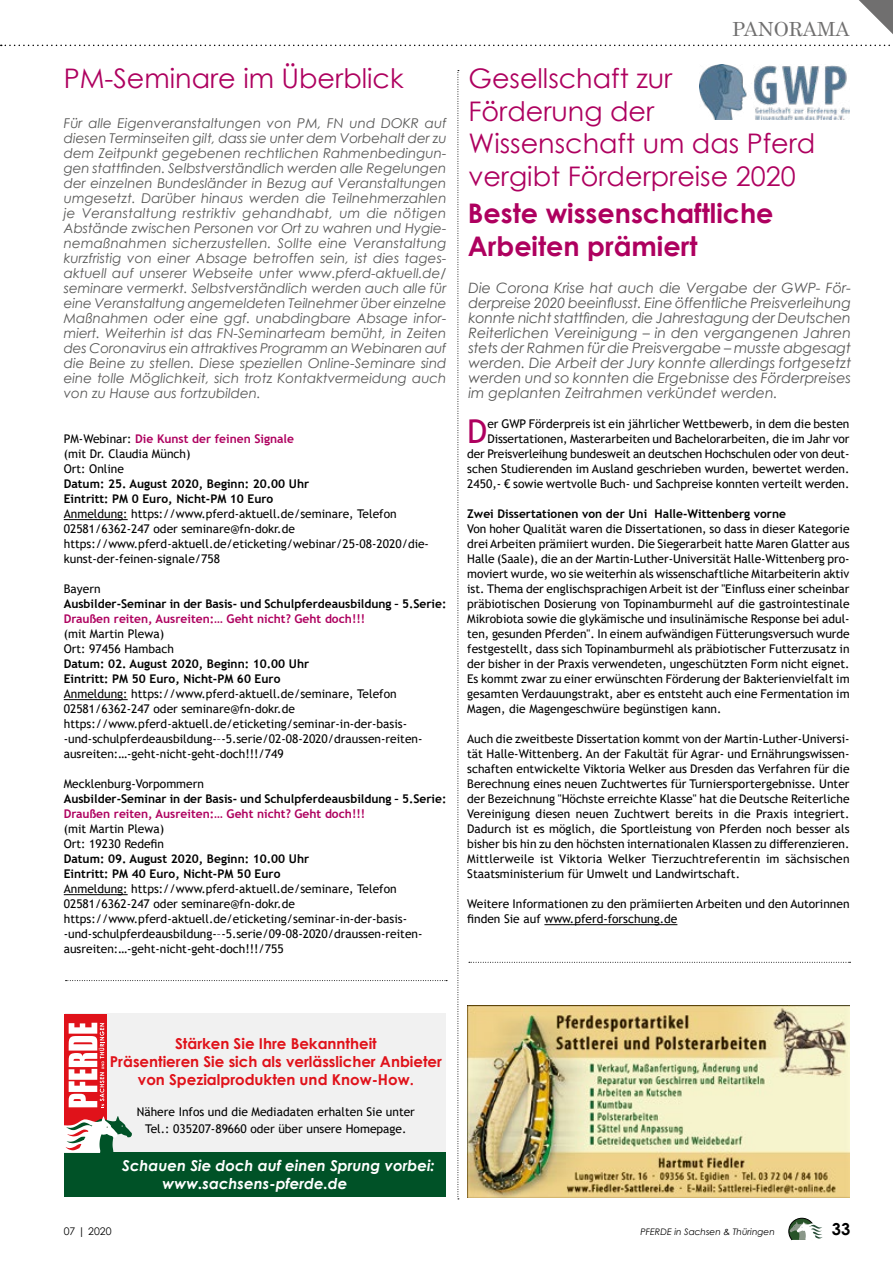
<style>
.page{position:relative;width:893px;height:1263px;background:#fff}
.page>*{position:absolute;margin:0;border:0;box-sizing:border-box;transform-origin:0 0}
.t1{font:33px "Trebuchet MS";color:#ae005f}
.t2{font:27px/32.4px "Century Gothic";color:#ae005f}
.t3{font:700 27px/32.4px "Century Gothic";color:#ae005f}
.t4{font:19.5px "Century";color:#706f6f}
.t5{font:700 16.5px "Century Gothic";color:#000}
.t6{font:700 15px/18px "Century Gothic";color:#e0121a;text-align:center}
.t7{font:italic 700 15px/18px "Century Gothic";color:#fff}
.t8{font:italic 14.25px/15px "Century Gothic";color:#575756;text-align:justify}
.t9{font:italic 13.5px/15px "Century Gothic";color:#575756;text-align:justify}
.t10{font:12px/15px "Trebuchet MS";color:#000}
.t11{font:700 12px/15px "Trebuchet MS";color:#000}
.t12{font:700 12px "Trebuchet MS";color:#ae005f}
.t13{font:10.5px "Century Gothic";color:#000}
.t14{font:italic 9px "Century Gothic";color:#000}
.s1{font-weight:700;color:#ae005f}
</style>
<div class="page">
<svg style="left:1px;top:0;width:892px;height:47px"></svg>
<svg style="left:788px;top:1217px;width:35px;height:24px"></svg>
<hr style="left:64px;top:519px;width:64px;height:1px;background:#000">
<hr style="left:64px;top:699px;width:64px;height:1px;background:#000">
<hr style="left:64px;top:894px;width:64px;height:1px;background:#000">
<svg style="left:458px;top:70px;width:1px;height:1129px"></svg>
<hr style="left:544px;top:924px;width:133px;height:1px;background:#000">
<svg style="left:469px;top:962px;width:381px;height:1px"></svg>
<img style="left:467px;top:1006px;width:383px;height:191px">
<img style="left:700px;top:64px;width:150px;height:56px">
<svg style="left:66px;top:980px;width:381px;height:1px"></svg>
<div style="left:65px;top:1013px;width:381px;height:141px;background:#f1f1f1"></div>
<div style="left:64px;top:1013px;width:42px;height:149px;background:#e0121a"></div>
<div style="left:64px;top:1153px;width:382px;height:44px;background:#005227"></div>
<svg style="left:69px;top:1023px;width:35px;height:85px"></svg>
<svg style="left:64px;top:1116px;width:68px;height:37px"></svg>
<h2 class="t2" style="left:64px;top:62px;width:341px">PM-Seminare im Überblick</h2>
<p class="t9" style="left:64px;top:115px;width:384px">Für alle Eigenveranstaltungen von PM, FN und DOKR auf diesen Terminseiten gilt, dass sie unter dem Vorbehalt der zu dem Zeitpunkt gegebenen rechtlichen Rahmenbedingun&shy;gen stattfinden. Selbstverständlich werden alle Regelungen der einzelnen Bundesländer in Bezug auf Veranstaltungen umgesetzt. Darüber hinaus werden die Teilnehmerzahlen je Veranstaltung restriktiv gehandhabt, um die nötigen Abstände zwischen Personen vor Ort zu wahren und Hygie&shy;nemaßnahmen sicherzustellen. Sollte eine Veranstaltung kurzfristig von einer Absage betroffen sein, ist dies tages&shy;aktuell auf unserer Webseite unter www.pferd-aktuell.de/ seminare vermerkt. Selbstverständlich werden auch alle für eine Veranstaltung angemeldeten Teilnehmer über einzelne Maßnahmen oder eine ggf. unabdingbare Absage infor&shy;miert. Weiterhin ist das FN-Seminarteam bemüht, in Zeiten des Coronavirus ein attraktives Programm an Webinaren auf die Beine zu stellen. Diese speziellen Online-Seminare sind eine tolle Möglichkeit, sich trotz Kontaktvermeidung auch von zu Hause aus fortzubilden.</p>
<p class="t10" style="left:64px;top:431px;width:232px">PM-Webinar: <span class="s1">Die Kunst der feinen Signale </span>(mit Dr. Claudia Münch)<br>Ort: Online</p>
<p class="t11" style="left:64px;top:476px;width:247px">Datum: 25. August 2020, Beginn: 20.00 Uhr<br>Eintritt: PM 0 Euro, Nicht-PM 10 Euro</p>
<p class="t10" style="left:64px;top:506px;width:367px">Anmeldung: https://www.pferd-aktuell.de/seminare, Telefon 02581/6362-247 oder seminare@fn-dokr.de https://www.pferd-aktuell.de/eticketing/webinar/25-08-2020/die&shy;kunst-der-feinen-signale/758</p>
<p class="t10" style="left:64px;top:581px;width:38px">Bayern</p>
<p class="t11" style="left:64px;top:596px;width:384px">Ausbilder-Seminar in der Basis- und Schulpferdeausbildung – 5.Serie:</p>
<p class="t12" style="left:64px;top:611px;width:303px">Draußen reiten, Ausreiten:… Geht nicht? Geht doch!!!</p>
<p class="t10" style="left:64px;top:626px;width:112px">(mit Martin Plewa)<br>Ort: 97456 Hambach</p>
<p class="t11" style="left:64px;top:656px;width:247px">Datum: 02. August 2020, Beginn: 10.00 Uhr<br>Eintritt: PM 50 Euro, Nicht-PM 60 Euro</p>
<p class="t10" style="left:64px;top:686px;width:360px">Anmeldung: https://www.pferd-aktuell.de/seminare, Telefon 02581/6362-247 oder seminare@fn-dokr.de https://www.pferd-aktuell.de/eticketing/seminar-in-der-basis--und-schulpferdeausbildung-–-5.serie/02-08-2020/draussen-reiten&shy;ausreiten:…-geht-nicht-geht-doch!!!/749</p>
<p class="t10" style="left:64px;top:776px;width:142px">Mecklenburg-Vorpommern</p>
<p class="t11" style="left:64px;top:791px;width:384px">Ausbilder-Seminar in der Basis- und Schulpferdeausbildung – 5.Serie:</p>
<p class="t12" style="left:64px;top:806px;width:303px">Draußen reiten, Ausreiten:… Geht nicht? Geht doch!!!</p>
<p class="t10" style="left:64px;top:821px;width:102px">(mit Martin Plewa)<br>Ort: 19230 Redefin</p>
<p class="t11" style="left:64px;top:851px;width:247px">Datum: 09. August 2020, Beginn: 10.00 Uhr<br>Eintritt: PM 40 Euro, Nicht-PM 50 Euro</p>
<p class="t10" style="left:64px;top:881px;width:360px">Anmeldung: https://www.pferd-aktuell.de/seminare, Telefon 02581/6362-247 oder seminare@fn-dokr.de https://www.pferd-aktuell.de/eticketing/seminar-in-der-basis--und-schulpferdeausbildung-–-5.serie/09-08-2020/draussen-reiten&shy;ausreiten:…-geht-nicht-geht-doch!!!/755</p>
<h3 class="t4" style="left:732px;top:12px;width:119px">PANORAMA</h3>
<h2 class="t2" style="left:468px;top:62px;width:349px">Gesellschaft zur<br>Förderung der<br>Wissenschaft um das Pferd vergibt Förderpreise 2020</h2>
<h2 class="t3" style="left:468px;top:196px;width:307px">Beste wissenschaftliche<br>Arbeiten prämiert</h2>
<p class="t8" style="left:468px;top:280px;width:384px">Die Corona Krise hat auch die Vergabe der GWP- För&shy;derpreise 2020 beeinflusst. Eine öffentliche Preisverleihung konnte nicht stattfinden, die Jahrestagung der Deutschen Reiterlichen Vereinigung – in den vergangenen Jahren stets der Rahmen für die Preisvergabe – musste abgesagt werden. Die Arbeit der Jury konnte allerdings fortgesetzt werden und so konnten die Ergebnisse des Förderpreises im geplanten Zeitrahmen verkündet werden.</p>
<h1 class="t1" style="left:467px;top:411px;width:22px">D</h1>
<p class="t10" style="left:467px;top:416px;width:384px;text-align:right">er GWP Förderpreis ist ein jährlicher Wettbewerb, in dem die besten Dissertationen, Masterarbeiten und Bachelorarbeiten, die im Jahr vor der Preisverleihung bundesweit an deutschen Hochschulen oder von deut&shy;schen Studierenden im Ausland geschrieben wurden, bewertet werden.<br>2450,- € sowie wertvolle Buch- und Sachpreise konnten verteilt werden.</p>
<p class="t11" style="left:467px;top:506px;width:320px">Zwei Dissertationen von der Uni Halle-Wittenberg vorne</p>
<p class="t10" style="left:467px;top:521px;width:384px;text-align:justify">Von hoher Qualität waren die Dissertationen, so dass in dieser Kategorie drei Arbeiten prämiiert wurden. Die Siegerarbeit hatte Maren Glatter aus Halle (Saale), die an der Martin-Luther-Universität Halle-Wittenberg pro&shy;moviert wurde, wo sie weiterhin als wissenschaftliche Mitarbeiterin aktiv ist. Thema der englischsprachigen Arbeit ist der "Einfluss einer scheinbar präbiotischen Dosierung von Topinamburmehl auf die gastrointestinale Mikrobiota sowie die glykämische und insulinämische Response bei adul&shy;ten, gesunden Pferden". In einem aufwändigen Fütterungsversuch wurde festgestellt, dass sich Topinamburmehl als präbiotischer Futterzusatz in der bisher in der Praxis verwendeten, ungeschützten Form nicht eignet.<br>Es kommt zwar zu einer erwünschten Förderung der Bakterienvielfalt im gesamten Verdauungstrakt, aber es entsteht auch eine Fermentation im Magen, die Magengeschwüre begünstigen kann.</p>
<p class="t10" style="left:467px;top:731px;width:384px;text-align:justify">Auch die zweitbeste Dissertation kommt von der Martin-Luther-Universi&shy;tät Halle-Wittenberg. An der Fakultät für Agrar- und Ernährungswissen&shy;schaften entwickelte Viktoria Welker aus Dresden das Verfahren für die Berechnung eines neuen Zuchtwertes für Turniersportergebnisse. Unter der Bezeichnung "Höchste erreichte Klasse" hat die Deutsche Reiterliche Vereinigung diesen neuen Zuchtwert bereits in die Praxis integriert.<br>Dadurch ist es möglich, die Sportleistung von Pferden noch besser als bisher bis hin zu den höchsten internationalen Klassen zu differenzieren.<br>Mittlerweile ist Viktoria Welker Tierzuchtreferentin im sächsischen Staatsministerium für Umwelt und Landwirtschaft.</p>
<p class="t10" style="left:467px;top:896px;width:384px">Weitere Informationen zu den prämiierten Arbeiten und den Autorinnen finden Sie auf www.pferd-forschung.de</p>
<p class="t6" style="left:110px;top:1034px;width:334px">Stärken Sie Ihre Bekanntheit<br>Präsentieren Sie sich als verlässlicher Anbieter von Spezialprodukten und Know-How.</p>
<p class="t10" style="left:137px;top:1103px;width:280px;line-height:16.5px;text-align:center">Nähere Infos und die Mediadaten erhalten Sie unter<br>Tel.: 035207-89660 oder über unsere Homepage.</p>
<p class="t7" style="left:162px;top:1156px;width:274px;text-indent:-40px">Schauen Sie doch auf einen Sprung vorbei: www.sachsens-pferde.de</p>
<p class="t13" style="left:64px;top:1224px;width:49px">07 | 2020</p>
<p class="t14" style="left:640px;top:1225px;width:136px">PFERDE in Sachsen &amp; Thüringen</p>
<h3 class="t5" style="left:832px;top:1216px;width:20px">33</h3>
</div>
